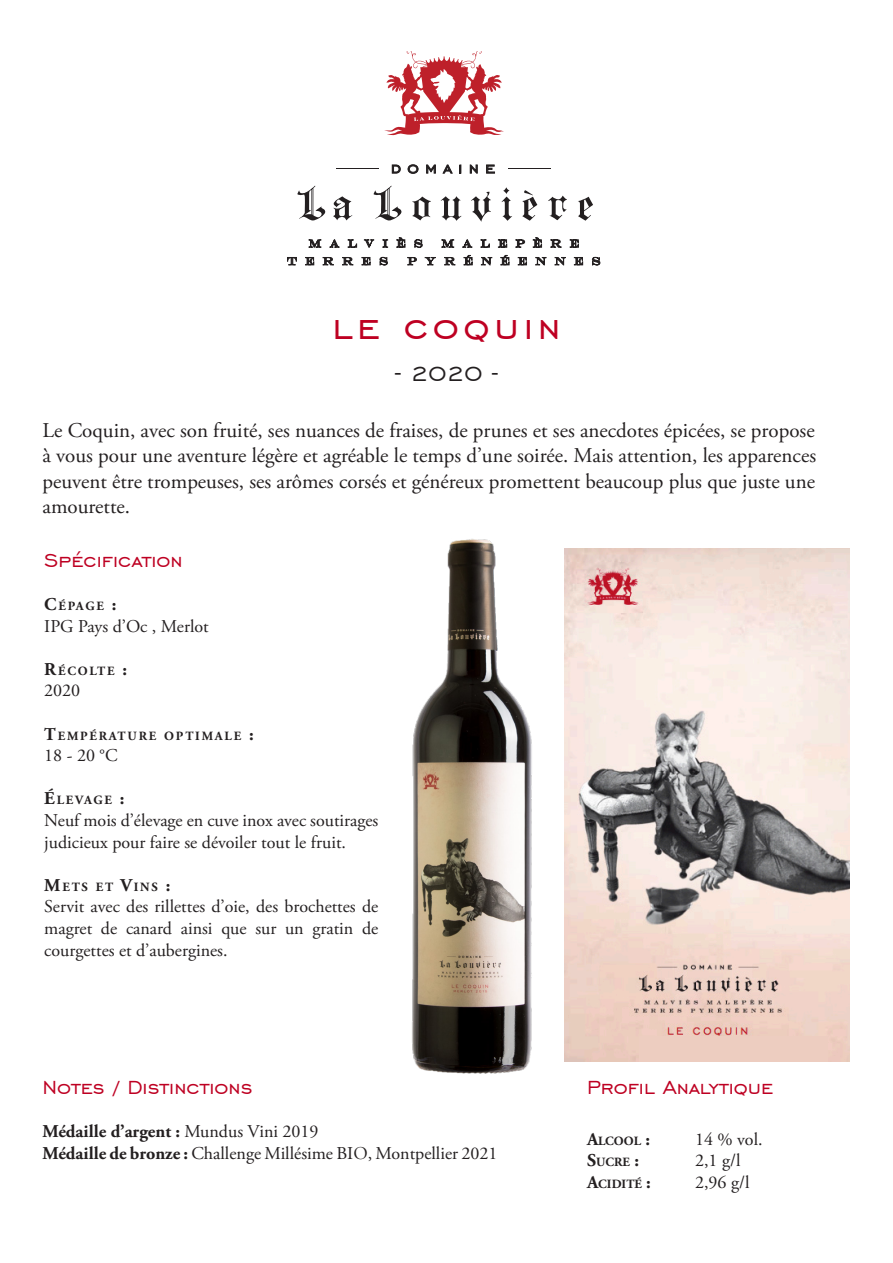
<style>
.page{position:relative;width:893px;height:1263px;background:#fff}
.page>*{position:absolute;margin:0;border:0;box-sizing:border-box;transform-origin:0 0}
.Vintage{font:45px "Engravers Gothic BT";letter-spacing:.1em;color:#be0022}
.Year{font:27px "Engravers Gothic BT";color:#231f20}
.Subtitle{font:24px "Engravers Gothic BT";color:#be0022}
.Description{font:21px/25.2px "Adobe Garamond Pro";color:#231f20;text-align:justify}
.Spec{font:18px/21.6px "Adobe Garamond Pro";color:#231f20}
.Spec-2{font:700 18px "Adobe Garamond Pro";color:#231f20}
.Small_title{font:700 12.6px "Adobe Garamond Pro";letter-spacing:.145em;color:#231f20}
.s1{font-size:18px}
.s2{font-weight:400}
.s3{font-weight:700}
</style>
<div class="page">
<svg style="left:309px;top:238px;width:270px;height:10px"></svg>
<svg style="left:392px;top:165px;width:8px;height:8px"></svg>
<svg style="left:408px;top:165px;width:10px;height:9px"></svg>
<svg style="left:426px;top:165px;width:10px;height:8px"></svg>
<svg style="left:443px;top:165px;width:9px;height:8px"></svg>
<svg style="left:470px;top:165px;width:7px;height:8px"></svg>
<svg style="left:486px;top:165px;width:9px;height:8px"></svg>
<hr style="left:336px;top:169px;width:43px;height:1px;background:#231f20">
<hr style="left:509px;top:169px;width:42px;height:1px;background:#231f20">
<svg style="left:412px;top:197px;width:19px;height:23px"></svg>
<svg style="left:441px;top:196px;width:20px;height:25px"></svg>
<svg style="left:502px;top:187px;width:10px;height:34px"></svg>
<svg style="left:548px;top:196px;width:19px;height:24px"></svg>
<svg style="left:578px;top:197px;width:15px;height:24px"></svg>
<svg style="left:522px;top:190px;width:15px;height:31px"></svg>
<svg style="left:471px;top:192px;width:20px;height:30px"></svg>
<svg style="left:373px;top:186px;width:28px;height:34px"></svg>
<svg style="left:333px;top:196px;width:19px;height:24px"></svg>
<svg style="left:297px;top:186px;width:28px;height:34px"></svg>
<svg style="left:287px;top:255px;width:313px;height:10px"></svg>
<svg style="left:384px;top:51px;width:120px;height:84px"></svg>
<img style="left:412px;top:539px;width:120px;height:535px">
<img style="left:565px;top:549px;width:285px;height:513px">
<div style="left:639px;top:1036px;width:189px;height:26px;background:#edcdc0"></div>
<p class="Vintage" style="left:332px;top:302px;width:230px">le coquin</p>
<p class="Year" style="left:395px;top:359px;width:105px">- 2020 -</p>
<p class="Description" style="left:43px;top:419px;width:775px">Le Coquin, avec son fruité, ses nuances de fraises, de prunes et ses anecdotes épicées, se propose à vous pour une aventure légère et agréable le temps d’une soirée. Mais attention, les apparences peuvent être trompeuses, ses arômes corsés et généreux promettent beaucoup plus que juste une amourette.</p>
<p class="Subtitle" style="left:44px;top:547px;width:140px">Spécification</p>
<p class="Small_title" style="left:44px;top:599px;width:74px"><span class="s1">C</span>ÉPAGE <span class="s1">:</span></p>
<p class="Spec" style="left:44px;top:616px;width:166px">IPG Pays d’Oc , Merlot</p>
<p class="Small_title" style="left:44px;top:663px;width:84px"><span class="s1">R</span>ÉCOLTE <span class="s1">:</span></p>
<p class="Spec" style="left:44px;top:680px;width:38px">2020</p>
<p class="Small_title" style="left:44px;top:728px;width:211px"><span class="s1">T</span>EMPÉRATURE OPTIMALE <span class="s1">:</span></p>
<p class="Spec" style="left:44px;top:745px;width:75px">18 - 20 °C</p>
<p class="Small_title" style="left:44px;top:793px;width:82px"><span class="s1">É</span>LEVAGE <span class="s1">:</span></p>
<p class="Spec" style="left:44px;top:810px;width:336px">Neuf mois d’élevage en cuve inox avec soutirages judicieux pour faire se dévoiler tout le fruit.</p>
<p class="Small_title" style="left:44px;top:879px;width:128px"><span class="s1">M</span>ETS ET <span class="s1">V</span>INS <span class="s1">:</span></p>
<p class="Spec" style="left:44px;top:896px;width:336px;text-align:justify">Servit avec des rillettes d’oie, des brochettes de magret de canard ainsi que sur un gratin de courgettes et d’aubergines.</p>
<p class="Subtitle" style="left:43px;top:1074px;width:212px">Notes / Distinctions</p>
<p class="Spec-2" style="left:43px;top:1121px;width:278px">Médaille d’argent : <span class="s2">Mundus Vini 2019</span></p>
<p class="Spec" style="left:43px;top:1143px;width:456px"><span class="s3">Médaille de bronze :</span> Challenge Millésime BIO, Montpellier 2021</p>
<p class="Subtitle" style="left:587px;top:1074px;width:188px">Profil Analytique</p>
<p class="Small_title" style="left:587px;top:1133px;width:64px"><span class="s1">A</span>LCOOL <span class="s1">:</span></p>
<p class="Spec" style="left:695px;top:1129px;width:69px">14 % vol.</p>
<p class="Small_title" style="left:587px;top:1155px;width:53px"><span class="s1">S</span>UCRE <span class="s1">:</span></p>
<p class="Spec" style="left:695px;top:1150px;width:47px">2,1 g/l</p>
<p class="Small_title" style="left:587px;top:1176px;width:65px"><span class="s1">A</span>CIDITÉ <span class="s1">:</span></p>
<p class="Spec" style="left:695px;top:1172px;width:56px">2,96 g/l</p>
</div>
